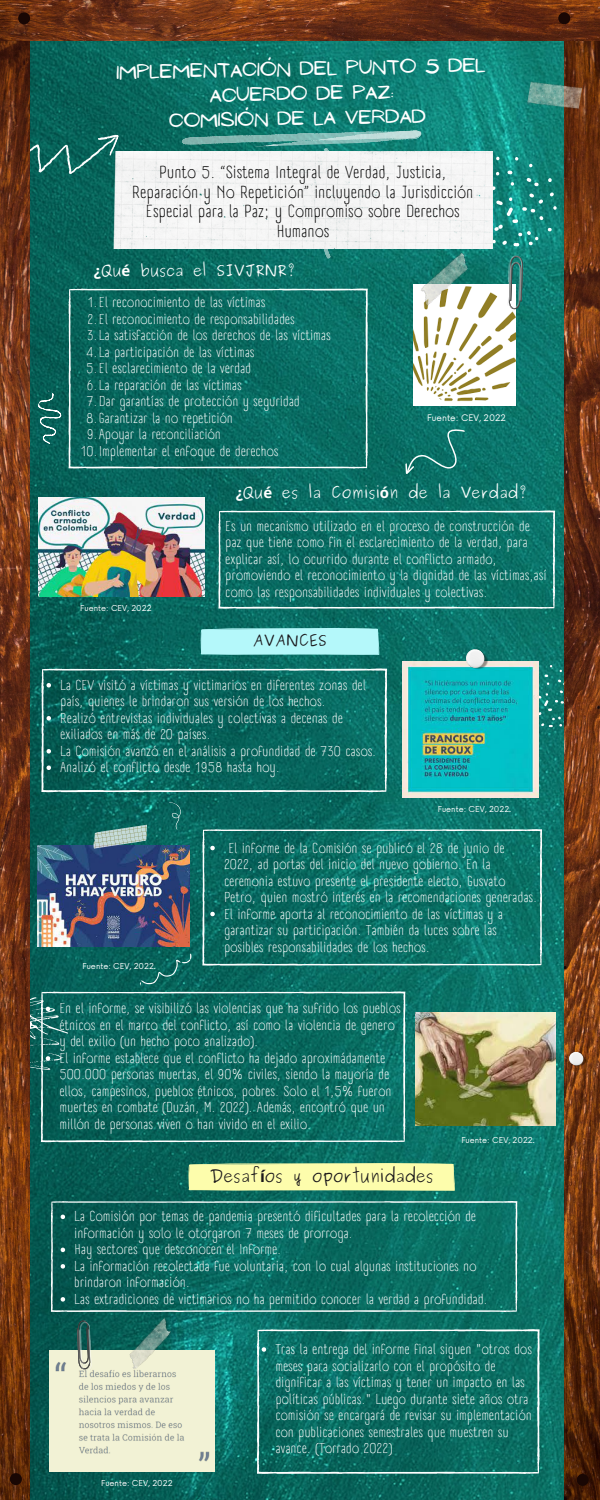
<style>
.page{position:relative;width:600px;height:1500px;background:#fff}
.page>*{position:absolute;margin:0;border:0;box-sizing:border-box;transform-origin:0 0}
.t1{font:18px/24.7px "NF Ananias Regular";color:#fff;text-align:center}
.t2{font:17px/19.5px "A Day Without Sun Text";letter-spacing:.035em;color:#000;text-align:center}
.t3{font:16px "Purisa";color:#1a171b}
.t4{font:15px "Purisa";color:#fff}
.t5{font:15px "Purisa";color:#1a171b}
.t6{font:14px/16.5px "A Day Without Sun Text";letter-spacing:.035em;color:#fff}
.t7{font:8.8px "Now";color:#fff}
.t8{font:8px "Now";color:#fff}
.s1{font-family:"Noto Sans";font-weight:700}
</style>
<div class="page">
<img style="left:30px;top:41px;width:534px;height:1459px">
<svg style="left:30px;top:105px;width:89px;height:89px;background:#126960"></svg>
<svg style="left:492px;top:157px;width:65px;height:90px;background:#239187"></svg>
<img style="left:0;top:41px;width:30px;height:1459px">
<svg style="left:401px;top:414px;width:74px;height:79px;background:#12766c"></svg>
<img style="left:564px;top:41px;width:36px;height:1459px">
<img style="left:0;top:0;width:600px;height:41px">
<div style="left:558px;top:12px;width:12px;height:12px;background:#190704;border-radius:50%"></div>
<div style="left:18px;top:12px;width:12px;height:12px;background:#190704;border-radius:50%"></div>
<div style="left:577px;top:1474px;width:12px;height:12px;background:#190704;border-radius:50%"></div>
<div style="left:10px;top:1473px;width:12px;height:12px;background:#190704;border-radius:50%"></div>
<img style="left:527px;top:78px;width:55px;height:35px">
<svg style="left:181px;top:129px;width:241px;height:130px;background:#328b82"></svg>
<svg style="left:24px;top:390px;width:45px;height:54px;background:#28665b"></svg>
<img style="left:110px;top:151px;width:382px;height:98px">
<svg style="left:41px;top:668px;width:346px;height:124px;background:#106a62"></svg>
<svg style="left:202px;top:829px;width:340px;height:137px;background:#11746a"></svg>
<svg style="left:41px;top:992px;width:364px;height:150px;background:#106c63"></svg>
<img style="left:38px;top:846px;width:151px;height:100px">
<svg style="left:51px;top:1201px;width:466px;height:111px;background:#0f6c62"></svg>
<svg style="left:47px;top:683px;width:4px;height:5px"></svg>
<svg style="left:47px;top:716px;width:4px;height:5px"></svg>
<svg style="left:47px;top:749px;width:4px;height:5px"></svg>
<svg style="left:47px;top:766px;width:4px;height:4px"></svg>
<svg style="left:160px;top:801px;width:29px;height:30px"></svg>
<svg style="left:137px;top:954px;width:59px;height:35px;background:#116a62"></svg>
<svg style="left:201px;top:628px;width:178px;height:27px;background:#aff3f5"></svg>
<svg style="left:538px;top:665px;width:41px;height:63px;background:#3d6657"></svg>
<svg style="left:90px;top:820px;width:61px;height:33px;background:#58888d"></svg>
<img style="left:402px;top:662px;width:136px;height:135px">
<img style="left:466px;top:648px;width:22px;height:21px">
<img style="left:569px;top:1051px;width:18px;height:16px">
<img style="left:413px;top:285px;width:102px;height:121px">
<img style="left:412px;top:251px;width:66px;height:56px">
<svg style="left:508px;top:253px;width:16px;height:60px"></svg>
<img style="left:507px;top:255px;width:17px;height:55px">
<img style="left:38px;top:498px;width:167px;height:99px">
<img style="left:415px;top:1012px;width:141px;height:114px">
<svg style="left:69px;top:289px;width:299px;height:180px;background:#167269"></svg>
<svg style="left:0;top:991px;width:68px;height:79px;background:#495946"></svg>
<svg style="left:210px;top:846px;width:5px;height:4px"></svg>
<svg style="left:210px;top:912px;width:5px;height:4px"></svg>
<svg style="left:61px;top:1215px;width:4px;height:4px"></svg>
<svg style="left:61px;top:1248px;width:4px;height:4px"></svg>
<svg style="left:61px;top:1264px;width:4px;height:5px"></svg>
<svg style="left:61px;top:1297px;width:4px;height:5px"></svg>
<svg style="left:218px;top:510px;width:337px;height:99px;background:#13746b"></svg>
<svg style="left:189px;top:1163px;width:266px;height:28px;background:#f3f7a8"></svg>
<svg style="left:257px;top:1329px;width:283px;height:145px;background:#127066"></svg>
<svg style="left:262px;top:1347px;width:4px;height:5px"></svg>
<img style="left:49px;top:1350px;width:165px;height:122px">
<img style="left:119px;top:1316px;width:59px;height:54px">
<svg style="left:76px;top:1317px;width:15px;height:55px"></svg>
<img style="left:76px;top:1320px;width:16px;height:50px">
<p class="t1" style="left:116px;top:60px;width:371px;rotate:-1deg">IMPLEMENTACIÓN DEL PUNTO 5 DEL<br>ACUERDO DE PAZ:<br>COMISIÓN DE LA VERDAD</p>
<p class="t2" style="left:133px;top:163px;width:342px">Punto 5. “Sistema Integral de Verdad, Justicia, Reparación y No Repetición” incluyendo la Jurisdicción Especial para la Paz; y Compromiso sobre Derechos Humanos</p>
<p class="t4" style="left:94px;top:262px;width:204px"><span class="s1">¿</span>Qu<span class="s1">é</span> busca el SIVJRNR?</p>
<p class="t6" style="left:88px;top:294px;width:179px">1.El reconocimiento de las víctimas</p>
<p class="t6" style="left:88px;top:311px;width:208px">2.El reconocimiento de responsabilidades</p>
<p class="t6" style="left:87px;top:327px;width:245px">3.La satisfacción de los derechos de las víctimas</p>
<p class="t6" style="left:87px;top:344px;width:169px">4.La participación de las víctimas</p>
<p class="t6" style="left:87px;top:360px;width:166px">5.El esclarecimiento de la verdad</p>
<p class="t6" style="left:87px;top:377px;width:156px">6.La reparación de las víctimas</p>
<p class="t6" style="left:87px;top:393px;width:214px">7.Dar garantías de protección y seguridad</p>
<p class="t6" style="left:86px;top:410px;width:148px">8.Garantizar la no repetición</p>
<p class="t6" style="left:87px;top:426px;width:135px">9.Apoyar la reconciliación</p>
<p class="t6" style="left:81px;top:443px;width:199px">10.Implementar el enfoque de derechos</p>
<p class="t7" style="left:427px;top:413px;width:80px">Fuente: CEV, 2022</p>
<p class="t4" style="left:236px;top:484px;width:294px"><span class="s1">¿</span>Qu<span class="s1">é</span> es la Comisi<span class="s1">ó</span>n de la Verdad?</p>
<p class="t8" style="left:80px;top:604px;width:73px">Fuente: CEV, 2022</p>
<p class="t6" style="left:226px;top:518px;width:322px">Es un mecanismo utilizado en el proceso de construcción de paz que tiene como fin el esclarecimiento de la verdad, para explicar así, lo ocurrido durante el conflicto armado, promoviendo el reconocimiento y la dignidad de las víctimas,así como las responsabilidades individuales y colectivas.</p>
<p class="t5" style="left:253px;top:633px;width:75px">AVANCES</p>
<p class="t6" style="left:61px;top:677px;width:317px">La CEV visitó a víctimas y victimarios en diferentes zonas del país, quienes le brindaron sus versión de los hechos.<br>Realizó entrevistas individuales y colectivas a decenas de exiliados en más de 20 países.<br>La Comisión avanzó en el análisis a profundidad de 730 casos.<br>Analizó el conflicto desde 1958 hasta hoy.</p>
<p class="t8" style="left:438px;top:804px;width:75px">Fuente: CEV, 2022.</p>
<p class="t8" style="left:83px;top:961px;width:75px">Fuente: CEV, 2022.</p>
<p class="t6" style="left:224px;top:839px;width:314px;text-indent:4px">El informe de la Comisión se publicó el 28 de junio de<br>2022, ad portas del inicio del nuevo gobierno. En la ceremonia estuvo presente el presidente electo, Gusvato Petro, quien mostró interés en la recomendaciones generadas.<br>El informe aporta al reconocimiento de las víctimas y a garantizar su participación. También da luces sobre las posibles responsabilidades de los hechos.</p>
<p class="t6" style="left:60px;top:1000px;width:342px">En el informe, se visibilizó las violencias que ha sufrido los pueblos étnicos en el marco del conflicto, así como la violencia de genero y del exilio (un hecho poco analizado).<br>El informe establece que el conflicto ha dejado aproximádamente 500.000 personas muertas, el 90% civiles, siendo la mayoría de ellos, campesinos, pueblos étnicos, pobres. Solo el 1,5% fueron muertes en combate (Duzán, M. 2022). Además, encontró que un millón de personas viven o han vivido en el exilio.</p>
<p class="t3" style="left:210px;top:1167px;width:226px">Desaf<span class="s1">í</span>os y oportunidades</p>
<p class="t8" style="left:461px;top:1135px;width:75px">Fuente: CEV, 2022.</p>
<p class="t6" style="left:75px;top:1208px;width:414px">La Comisión por temas de pandemia presentó dificultades para la recolección de información y solo le otorgaron 7 meses de prorroga.<br>Hay sectores que desconocen el Informe.<br>La información recolectada fue voluntaria, con lo cual algunas instituciones no brindaron información.<br>Las extradiciones de victimarios no ha permitido conocer la verdad a profundidad.</p>
<p class="t8" style="left:101px;top:1479px;width:73px">Fuente: CEV, 2022</p>
<p class="t6" style="left:276px;top:1341px;width:258px">Tras la entrega del informe final siguen "otros dos meses para socializarlo con el propósito de dignificar a las víctimas y tener un impacto en las políticas públicas." Luego durante siete años otra comisión se encargará de revisar su implementación con publicaciones semestrales que muestren su avance. (Torrado 2022)</p>
</div>
